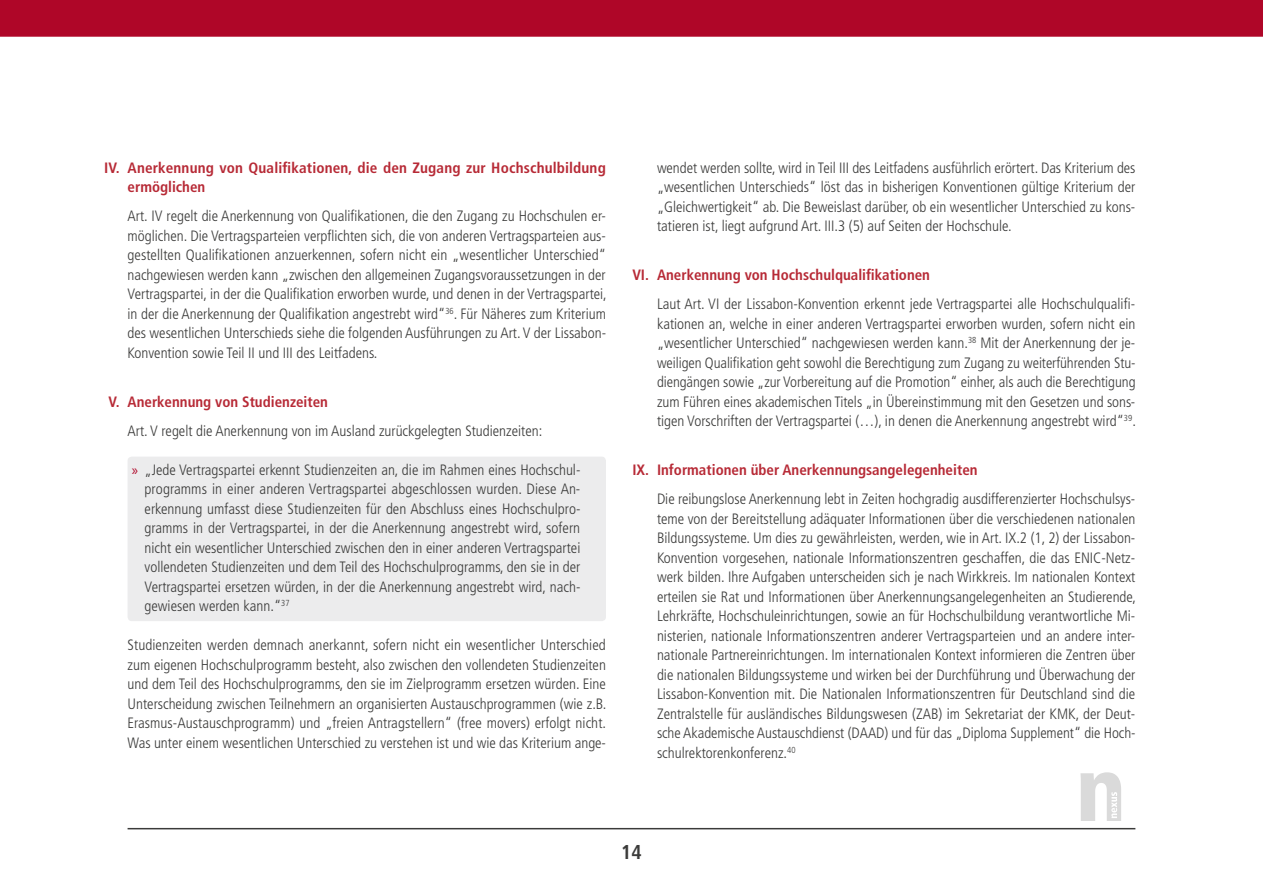
<style>
.page{position:relative;width:1263px;height:893px;background:#fff}
.page>*{position:absolute;margin:0;border:0;box-sizing:border-box;transform-origin:0 0}
.t1{font:700 condensed 21px "Frutiger Next Pro";color:#3b3b3a}
.t2{font:300 condensed 15px/19.5px "Frutiger";color:#3b3b3a;text-align:justify}
.t3{font:700 condensed 15px/19.5px "Frutiger";color:#b72a36}
.s1{font-family:"Myriad Pro";font-weight:400;font-stretch:normal;color:#af0628}
</style>
<div class="page">
<div style="left:128px;top:457px;width:478px;height:164px;background:#ececed;border-radius:4px"></div>
<svg style="left:1080px;top:772px;width:41px;height:49px"></svg>
<div style="left:0;top:0;width:1263px;height:37px;background:#af0628"></div>
<hr style="left:128px;top:828px;width:1007px;height:1px;background:#3b3b3a">
<p class="t3" style="left:128px;top:158px;width:480px;text-indent:-23px">IV. Anerkennung von Qualifikationen, die den Zugang zur Hochschulbildung ermöglichen</p>
<p class="t2" style="left:128px;top:207px;width:481px">Art. IV regelt die Anerkennung von Qualifikationen, die den Zugang zu Hochschulen er&shy;möglichen. Die Vertragsparteien verpflichten sich, die von anderen Vertragsparteien aus&shy;gestellten Qualifikationen anzuerkennen, sofern nicht ein „wesentlicher Unterschied“ nachgewiesen werden kann „zwischen den allgemeinen Zugangsvoraussetzungen in der Vertragspartei, in der die Qualifikation erworben wurde, und denen in der Vertragspartei, in der die Anerkennung der Qualifikation angestrebt wird“<sup>36</sup>. Für Näheres zum Kriterium des wesentlichen Unterschieds siehe die folgenden Ausführungen zu Art. V der Lissabon-Konvention sowie Teil II und III des Leitfadens.</p>
<p class="t3" style="left:108px;top:392px;width:221px">V. Anerkennung von Studienzeiten</p>
<p class="t2" style="left:128px;top:421px;width:416px">Art. V regelt die Anerkennung von im Ausland zurückgelegten Studienzeiten:</p>
<p class="t2" style="left:145px;top:460px;width:437px;text-indent:-13px"><span class="s1">»</span> „Jede Vertragspartei erkennt Studienzeiten an, die im Rahmen eines Hochschul&shy;programms in einer anderen Vertragspartei abgeschlossen wurden. Diese An&shy;erkennung umfasst diese Studienzeiten für den Abschluss eines Hochschulpro&shy;gramms in der Vertragspartei, in der die Anerkennung angestrebt wird, sofern nicht ein wesentlicher Unterschied zwischen den in einer anderen Vertragspartei vollendeten Studienzeiten und dem Teil des Hochschulprogramms, den sie in der Vertragspartei ersetzen würden, in der die Anerkennung angestrebt wird, nach&shy;gewiesen werden kann.“<sup>37</sup></p>
<p class="t2" style="left:128px;top:636px;width:480px">Studienzeiten werden demnach anerkannt, sofern nicht ein wesentlicher Unterschied zum eigenen Hochschulprogramm besteht, also zwischen den vollendeten Studienzeiten und dem Teil des Hochschulprogramms, den sie im Zielprogramm ersetzen würden. Eine Unterscheidung zwischen Teilnehmern an organisierten Austauschprogrammen (wie z.B.<br>Erasmus-Austauschprogramm) und „freien Antragstellern“ (free movers) erfolgt nicht.<br>Was unter einem wesentlichen Unterschied zu verstehen ist und wie das Kriterium ange-</p>
<p class="t2" style="left:657px;top:158px;width:480px">wendet werden sollte, wird in Teil III des Leitfadens ausführlich erörtert. Das Kriterium des „wesentlichen Unterschieds“ löst das in bisherigen Konventionen gültige Kriterium der „Gleichwertigkeit“ ab. Die Beweislast darüber, ob ein wesentlicher Unterschied zu kons&shy;tatieren ist, liegt aufgrund Art. III.3 (5) auf Seiten der Hochschule.</p>
<p class="t3" style="left:632px;top:265px;width:299px">VI. Anerkennung von Hochschulqualifikationen</p>
<p class="t2" style="left:657px;top:294px;width:480px">Laut Art. VI der Lissabon-Konvention erkennt jede Vertragspartei alle Hochschulqualifi&shy;kationen an, welche in einer anderen Vertragspartei erworben wurden, sofern nicht ein „wesentlicher Unterschied“ nachgewiesen werden kann.<sup>38</sup> Mit der Anerkennung der je&shy;weiligen Qualifikation geht sowohl die Berechtigung zum Zugang zu weiterführenden Stu&shy;diengängen sowie „zur Vorbereitung auf die Promotion“ einher, als auch die Berechtigung zum Führen eines akademischen Titels „in Übereinstimmung mit den Gesetzen und sons&shy;tigen Vorschriften der Vertragspartei (…), in denen die Anerkennung angestrebt wird“<sup>39</sup>.</p>
<p class="t3" style="left:632px;top:460px;width:347px">IX. Informationen über Anerkennungsangelegenheiten</p>
<p class="t2" style="left:657px;top:489px;width:480px">Die reibungslose Anerkennung lebt in Zeiten hochgradig ausdifferenzierter Hochschulsys&shy;teme von der Bereitstellung adäquater Informationen über die verschiedenen nationalen Bildungssysteme. Um dies zu gewährleisten, werden, wie in Art. IX.2 (1, 2) der Lissabon-Konvention vorgesehen, nationale Informationszentren geschaffen, die das ENIC-Netz&shy;werk bilden. Ihre Aufgaben unterscheiden sich je nach Wirkkreis. Im nationalen Kontext erteilen sie Rat und Informationen über Anerkennungsangelegenheiten an Studierende, Lehrkräfte, Hochschuleinrichtungen, sowie an für Hochschulbildung verantwortliche Mi&shy;nisterien, nationale Informationszentren anderer Vertragsparteien und an andere inter&shy;nationale Partnereinrichtungen. Im internationalen Kontext informieren die Zentren über die nationalen Bildungssysteme und wirken bei der Durchführung und Überwachung der Lissabon-Konvention mit. Die Nationalen Informationszentren für Deutschland sind die Zentralstelle für ausländisches Bildungswesen (ZAB) im Sekretariat der KMK, der Deut&shy;sche Akademische Austauschdienst (DAAD) und für das „Diploma Supplement“ die Hoch&shy;schulrektorenkonferenz.<sup>40</sup></p>
<h1 class="t1" style="left:621px;top:840px;width:22px">14</h1>
</div>
